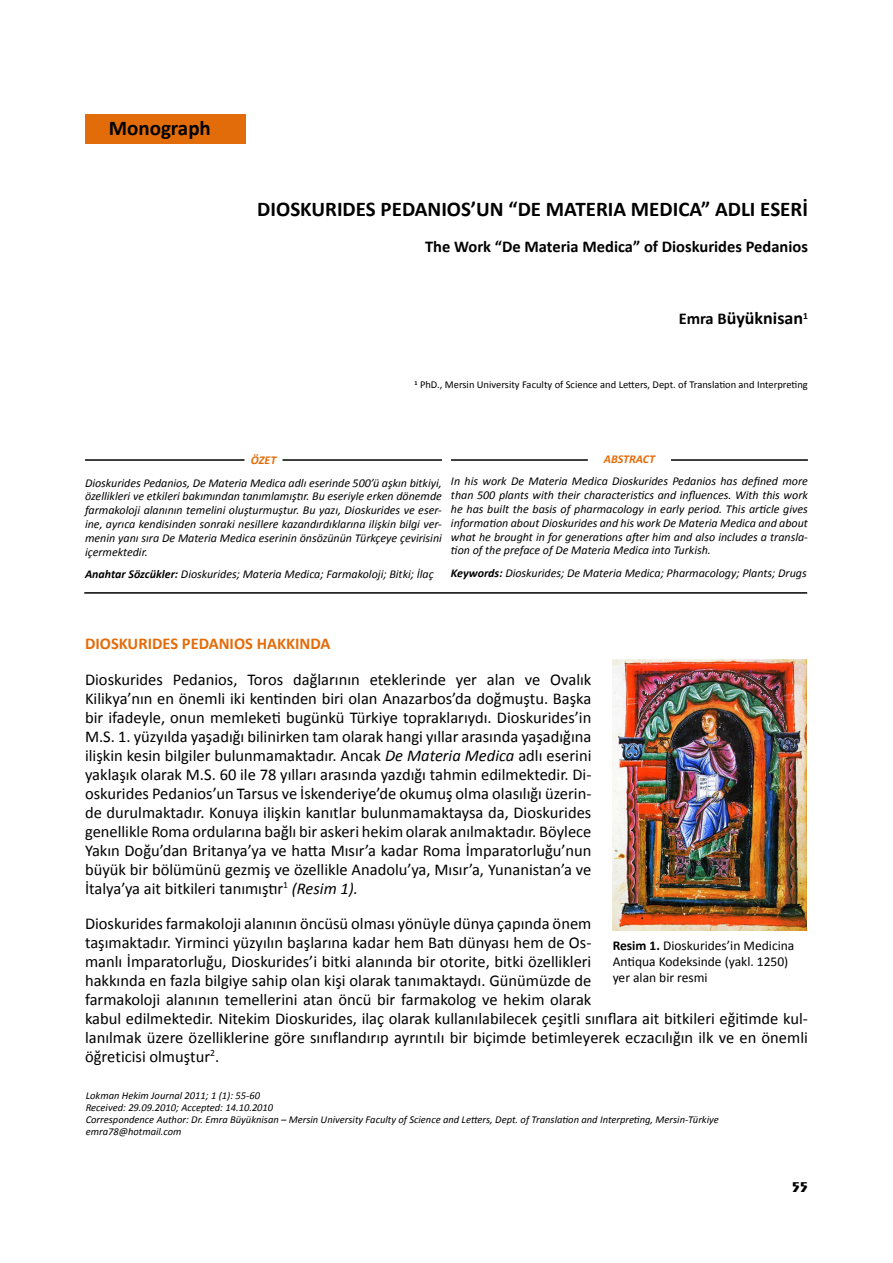
<style>
.page{position:relative;width:893px;height:1263px;background:#fff}
.page>*{position:absolute;margin:0;border:0;box-sizing:border-box;transform-origin:0 0}
.t1{font:700 21px "Calibri";color:#000}
.t2{font:700 18px "Calibri";color:#000}
.t3{font:16.5px/18.9px "Calibri";color:#000;text-align:justify}
.t4{font:700 16.5px "Calibri";color:#000}
.t5{font:700 16.5px "Calibri";color:#e36c0a}
.t6{font:700 15px "Exotic 350 BT";color:#000}
.t7{font:13.5px/16.2px "Calibri";color:#000}
.t8{font:italic 12px/13.8px "Calibri";color:#000;text-align:justify}
.t9{font:italic 700 12px "Calibri";color:#e36c0a}
.t10{font:italic 10.5px/12.3px "Calibri";color:#000}
.t11{font:10.5px "Calibri";color:#000}
.s1{font-size:16.5px}
.s2{font-weight:700}
.s3{font-style:italic}
</style>
<div class="page">
<div style="left:85px;top:114px;width:160px;height:30px;background:#e36c0a"></div>
<hr style="left:84px;top:592px;width:723px;height:2px;background:#000">
<hr style="left:85px;top:459px;width:159px;height:2px;background:#000">
<hr style="left:283px;top:459px;width:159px;height:2px;background:#000">
<hr style="left:451px;top:459px;width:137px;height:2px;background:#000">
<hr style="left:671px;top:459px;width:137px;height:2px;background:#000">
<img style="left:613px;top:659px;width:193px;height:271px">
<p class="t1" style="left:109px;top:114px;width:104px">Monograph</p>
<p class="t1" style="left:257px;top:196px;width:552px">DIOSKURIDES PEDANIOS’UN “DE MATERIA MEDICA” ADLI ESERİ</p>
<p class="t4" style="left:425px;top:236px;width:384px">The Work “De Materia Medica” of Dioskurides Pedanios</p>
<p class="t2" style="left:679px;top:307px;width:131px"><span class="s1">Emra B</span>üyüknisan<sup>1</sup></p>
<p class="t11" style="left:415px;top:378px;width:395px"><sup>1</sup> PhD., Mersin University Faculty of Science and Letters, Dept. of Translation and Interpreting</p>
<p class="t9" style="left:251px;top:452px;width:27px">ÖZET</p>
<p class="t8" style="left:85px;top:475px;width:358px">Dioskurides Pedanios, De Materia Medica adlı eserinde 500’ü aşkın bitkiyi, özellikleri ve etkileri bakımından tanımlamıştır. Bu eseriyle erken dönemde farmakoloji alanının temelini oluşturmuştur. Bu yazı, Dioskurides ve eser&shy;ine, ayrıca kendisinden sonraki nesillere kazandırdıklarına ilişkin bilgi ver&shy;menin yanı sıra De Materia Medica eserinin önsözünün Türkçeye çevirisini içermektedir.</p>
<p class="t8" style="left:85px;top:567px;width:350px"><span class="s2">Anahtar Sözcükler:</span> Dioskurides; Materia Medica; Farmakoloji; Bitki; İlaç</p>
<p class="t9" style="left:604px;top:451px;width:53px">ABSTRACT</p>
<p class="t8" style="left:451px;top:474px;width:358px">In his work De Materia Medica Dioskurides Pedanios has defined more than 500 plants with their characteristics and influences. With this work he has built the basis of pharmacology in early period. This article gives information about Dioskurides and his work De Materia Medica and about what he brought in for generations after him and also includes a transla&shy;tion of the preface of De Materia Medica into Turkish.</p>
<p class="t8" style="left:451px;top:566px;width:357px"><span class="s2">Keywords:</span> Dioskurides; De Materia Medica; Pharmacology; Plants; Drugs</p>
<p class="t5" style="left:85px;top:633px;width:247px">DIOSKURIDES PEDANIOS HAKKINDA</p>
<p class="t3" style="left:85px;top:670px;width:508px">Dioskurides Pedanios, Toros dağlarının eteklerinde yer alan ve Ovalık Kilikya’nın en önemli iki kentinden biri olan Anazarbos’da doğmuştu. Başka bir ifadeyle, onun memleketi bugünkü Türkiye topraklarıydı. Dioskurides’in M.S. 1. yüzyılda yaşadığı bilinirken tam olarak hangi yıllar arasında yaşadığına ilişkin kesin bilgiler bulunmamaktadır. Ancak <span class="s3">De Materia Medica</span> adlı eserini yaklaşık olarak M.S. 60 ile 78 yılları arasında yazdığı tahmin edilmektedir. Di&shy;oskurides Pedanios’un Tarsus ve İskenderiye’de okumuş olma olasılığı üzerin&shy;de durulmaktadır. Konuya ilişkin kanıtlar bulunmamaktaysa da, Dioskurides genellikle Roma ordularına bağlı bir askeri hekim olarak anılmaktadır. Böylece Yakın Doğu’dan Britanya’ya ve hatta Mısır’a kadar Roma İmparatorluğu’nun büyük bir bölümünü gezmiş ve özellikle Anadolu’ya, Mısır’a, Yunanistan’a ve İtalya’ya ait bitkileri tanımıştır<sup>1</sup> <span class="s3">(Resim 1).</span></p>
<p class="t3" style="left:85px;top:914px;width:724px;text-align:left">Dioskurides farmakoloji alanının öncüsü olması yönüyle dünya çapında önem<br>taşımaktadır. Yirminci yüzyılın başlarına kadar hem Batı dünyası hem de Os-<br>manlı İmparatorluğu, Dioskurides’i bitki alanında bir otorite, bitki özellikleri<br>hakkında en fazla bilgiye sahip olan kişi olarak tanımaktaydı. Günümüzde de<br>farmakoloji alanının temellerini atan öncü bir farmakolog ve hekim olarak<br>kabul edilmektedir. Nitekim Dioskurides, ilaç olarak kullanılabilecek çeşitli sınıflara ait bitkileri eğitimde kul&shy;lanılmak üzere özelliklerine göre sınıflandırıp ayrıntılı bir biçimde betimleyerek eczacılığın ilk ve en önemli öğreticisi olmuştur<sup>2</sup>.</p>
<p class="t10" style="left:86px;top:1089px;width:634px">Lokman Hekim Journal 2011; 1 (1): 55-60<br>Received: 29.09.2010; Accepted: 14.10.2010<br>Correspondence Author: Dr. Emra Büyüknisan – Mersin University Faculty of Science and Letters, Dept. of Translation and Interpreting, Mersin-Türkiye emra78@hotmail.com</p>
<p class="t7" style="left:613px;top:937px;width:183px"><span class="s2">Resim 1.</span> Dioskurides’in Medicina<br>Antiqua Kodeksinde (yakl. 1250) yer alan bir resmi</p>
<p class="t6" style="left:792px;top:1178px;width:17px">55</p>
</div>
